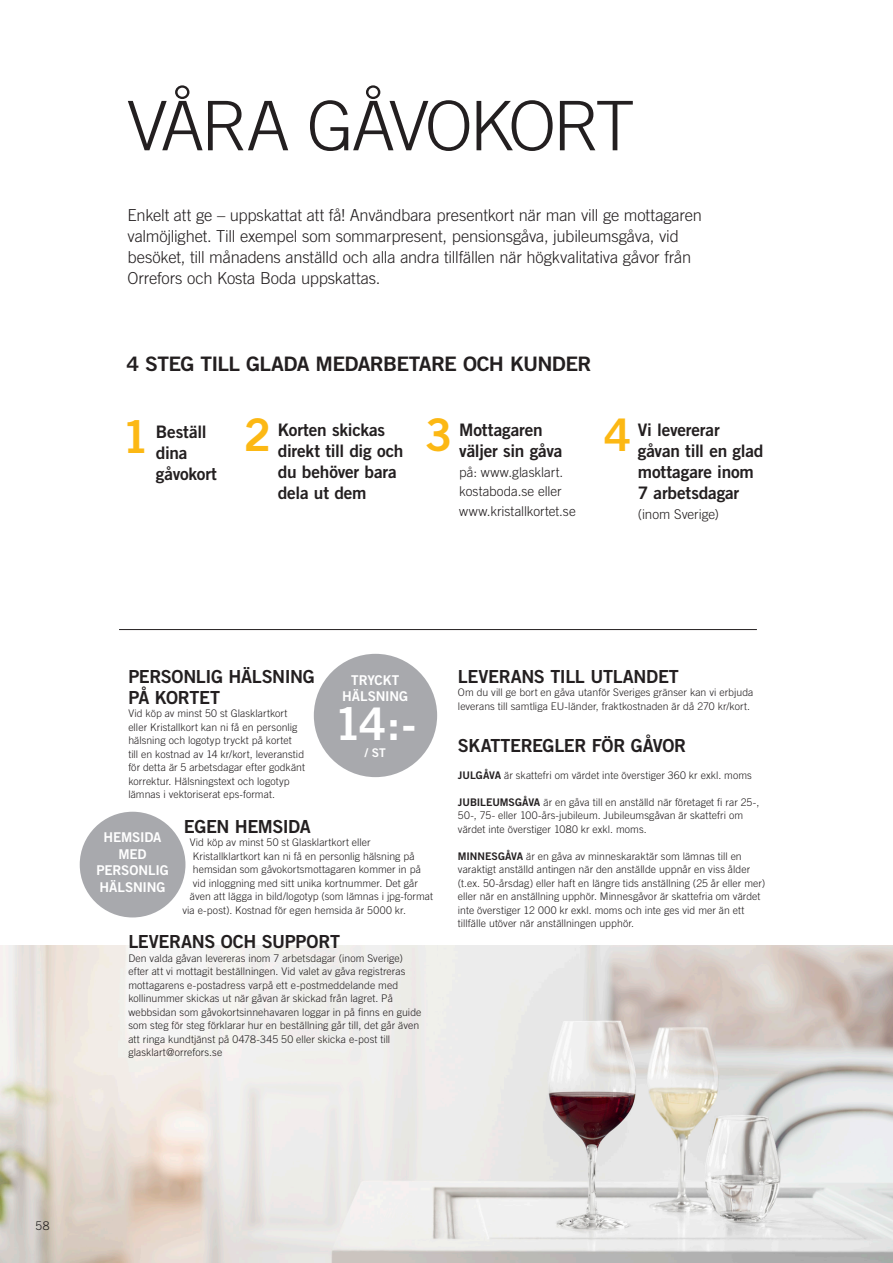
<style>
.page{position:relative;width:893px;height:1263px;background:#fff}
.page>*{position:absolute;margin:0;border:0;box-sizing:border-box;transform-origin:0 0}
.t1{font:300 68.4px "Trade Gothic";letter-spacing:-.055em;color:#231f20;scale:1.05 1}
.t2{font:45px "Trade Gothic Bold Two";color:#fcb814}
.t3{font:45px "Trade Gothic Bold Two";color:#fff}
.t4{font:19.95px "Trade Gothic Bold Two";letter-spacing:-.035em;color:#231f20;scale:1.05 1}
.t5{font:18px/21px "Trade Gothic Bold Two";letter-spacing:-.02em;color:#231f20}
.t6{font:17.25px/21px "Trade Gothic Bold Two";letter-spacing:-.01em;color:#231f20}
.t7{font:300 16.5px/21px "Trade Gothic";letter-spacing:-.01em;color:#231f20}
.t8{font:300 13.5px/19.5px "Trade Gothic";color:#231f20}
.t9{font:13.5px/16.5px "Trade Gothic Bold Two";letter-spacing:-.01em;color:#fff;text-align:center}
.t10{font:12px "Trade Gothic Bold Two";color:#fff}
.t11{font:300 12px "Trade Gothic";color:#231f20}
.t12{font:300 10.5px/13.5px "Trade Gothic";letter-spacing:.005em;color:#231f20}
.s1{font-family:"Trade Gothic Bold Two";font-weight:400}
</style>
<div class="page">
<img style="left:0;top:946px;width:893px;height:317px">
<hr style="left:119px;top:629px;width:638px;height:1px;background:#231f20">
<div style="left:314px;top:654px;width:123px;height:123px;background:#a8a9ad;border-radius:50%"></div>
<div style="left:80px;top:812px;width:105px;height:105px;background:#a8a9ad;border-radius:50%"></div>
<h1 class="t1" style="left:127px;top:85px;width:485px">VÅRA GÅVOKORT</h1>
<p class="t7" style="left:128px;top:205px;width:576px">Enkelt att ge – uppskattat att få! Användbara presentkort när man vill ge mottagaren valmöjlighet. Till exempel som sommarpresent, pensionsgåva, jubileumsgåva, vid besöket, till månadens anställd och alla andra tillfällen när högkvalitativa gåvor från Orrefors och Kosta Boda uppskattas.</p>
<h3 class="t4" style="left:126px;top:352px;width:444px">4 STEG TILL GLADA MEDARBETARE OCH KUNDER</h3>
<h2 class="t2" style="left:122px;top:409px;width:29px">1</h2>
<h3 class="t6" style="left:156px;top:421px;width:63px">Beställ dina gåvokort</h3>
<h2 class="t2" style="left:244px;top:407px;width:16px">2</h2>
<h3 class="t6" style="left:278px;top:419px;width:127px">Korten skickas direkt till dig och du behöver bara dela ut dem</h3>
<h2 class="t2" style="left:425px;top:407px;width:16px">3</h2>
<h3 class="t6" style="left:459px;top:419px;width:105px">Mottagaren väljer sin gåva</h3>
<p class="t8" style="left:459px;top:462px;width:118px">på: www.glasklart. kostaboda.se eller www.kristallkortet.se</p>
<h2 class="t2" style="left:604px;top:407px;width:29px">4</h2>
<h3 class="t6" style="left:638px;top:419px;width:127px">Vi levererar gåvan till en glad mottagare inom<br>7 arbetsdagar</h3>
<p class="t8" style="left:638px;top:504px;width:83px">(inom Sverige)</p>
<h3 class="t5" style="left:128px;top:665px;width:188px">PERSONLIG HÄLSNING<br>PÅ KORTET</h3>
<p class="t12" style="left:128px;top:706px;width:178px">Vid köp av minst 50 st Glasklartkort eller Kristallkort kan ni få en personlig hälsning och logotyp tryckt på kortet<br>till en kostnad av 14 kr/kort, leveranstid för detta är 5 arbetsdagar efter godkänt korrektur. Hälsningstext och logotyp lämnas i vektoriserat eps-format.</p>
<h3 class="t5" style="left:184px;top:815px;width:128px">EGEN HEMSIDA</h3>
<p class="t12" style="left:190px;top:835px;width:182px">Vid köp av minst 50 st Glasklartkort eller</p>
<p class="t12" style="left:193px;top:849px;width:223px">Kristallklartkort kan ni få en personlig hälsning på</p>
<p class="t12" style="left:193px;top:862px;width:230px">hemsidan som gåvokortsmottagaren kommer in på</p>
<p class="t12" style="left:193px;top:876px;width:227px">vid inloggning med sitt unika kortnummer. Det går</p>
<p class="t12" style="left:190px;top:889px;width:245px">även att lägga in bild/logotyp (som lämnas i jpg-format</p>
<p class="t12" style="left:182px;top:903px;width:225px">via e-post). Kostnad för egen hemsida är 5000 kr.</p>
<h3 class="t5" style="left:128px;top:931px;width:213px">LEVERANS OCH SUPPORT</h3>
<p class="t12" style="left:128px;top:951px;width:295px">Den valda gåvan levereras inom 7 arbetsdagar (inom Sverige) efter att vi mottagit beställningen. Vid valet av gåva registreras mottagarens e-postadress varpå ett e-postmeddelande med kollinummer skickas ut när gåvan är skickad från lagret. På webbsidan som gåvokortsinnehavaren loggar in på finns en guide som steg för steg förklarar hur en beställning går till, det går även att ringa kundtjänst på 0478-345 50 eller skicka e-post till glasklart@orrefors.se</p>
<p class="t9" style="left:342px;top:672px;width:67px">TRYCKT<br>HÄLSNING</p>
<h2 class="t3" style="left:334px;top:696px;width:84px">14:-</h2>
<p class="t10" style="left:365px;top:745px;width:22px">/ ST</p>
<p class="t9" style="left:96px;top:829px;width:74px">HEMSIDA<br>MED<br>PERSONLIG<br>HÄLSNING</p>
<h3 class="t5" style="left:458px;top:665px;width:223px">LEVERANS TILL UTLANDET</h3>
<p class="t12" style="left:458px;top:685px;width:297px">Om du vill ge bort en gåva utanför Sveriges gränser kan vi erbjuda leverans till samtliga EU-länder, fraktkostnaden är då 270 kr/kort.</p>
<h3 class="t5" style="left:458px;top:734px;width:230px">SKATTEREGLER FÖR GÅVOR</h3>
<p class="t12" style="left:458px;top:768px;width:295px"><span class="s1">JULGÅVA</span> är skattefri om värdet inte överstiger 360 kr exkl. moms</p>
<p class="t12" style="left:458px;top:795px;width:303px"><span class="s1">JUBILEUMSGÅVA</span> är en gåva till en anställd när företaget fi rar 25-,<br>50-, 75- eller 100-års-jubileum. Jubileumsgåvan är skattefri om värdet inte överstiger 1080 kr exkl. moms.</p>
<p class="t12" style="left:458px;top:849px;width:309px"><span class="s1">MINNESGÅVA</span> är en gåva av minneskaraktär som lämnas till en varaktigt anställd antingen när den anställde uppnår en viss ålder (t.ex. 50-årsdag) eller haft en längre tids anställning (25 år eller mer) eller när en anställning upphör. Minnesgåvor är skattefria om värdet inte överstiger 12 000 kr exkl. moms och inte ges vid mer än ett tillfälle utöver när anställningen upphör.</p>
<p class="t11" style="left:36px;top:1218px;width:15px">58</p>
</div>
